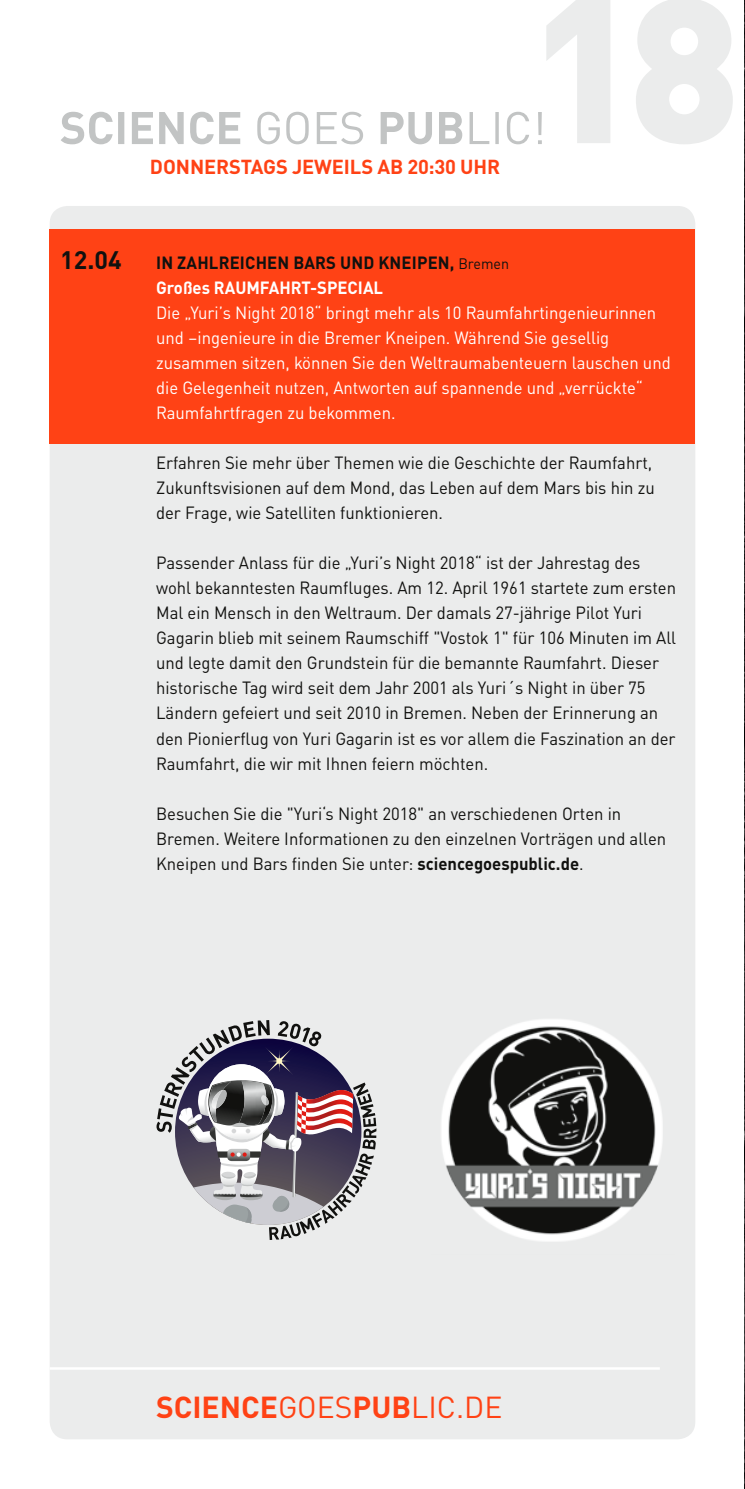
<style>
.page{position:relative;width:745px;height:1489px;background:#fff}
.page>*{position:absolute;margin:0;border:0;box-sizing:border-box;transform-origin:0 0}
.t1{font:700 30px "DINOT";color:#ff4215}
.t2{font:700 25px "DINOT";color:#11110f}
.t3{font:700 20px "DINOT";letter-spacing:-.005em;color:#ff4215}
.t4{font:17.5px/25px "DINOT";color:#11110f;scale:.95 1}
.t5{font:17.5px/25px "DINOT";color:#fff;scale:.95 1}
.t6{font:700 17.5px/25px "DINOT";letter-spacing:.01em;color:#11110f;scale:.95 1}
.s1{font-weight:400;font-size:15px}
.s2{color:#fff}
.s3{font-weight:700}
.s4{font-weight:400}
</style>
<div class="page">
<img style="left:744px;top:0;width:1px;height:1488px">
<hr style="left:744px;top:0;width:1px;height:142px;background:#11110f">
<div style="left:50px;top:206px;width:644px;height:1233px;background:#ebecec;border-radius:18px"></div>
<hr style="left:50px;top:1366px;width:609px;height:3px;background:#fff">
<svg style="left:61px;top:0;width:671px;height:144px"></svg>
<img style="left:441px;top:1019px;width:222px;height:223px">
<svg style="left:156px;top:1020px;width:220px;height:219px"></svg>
<div style="left:50px;top:229px;width:644px;height:215px;background:#ff4215"></div>
<p class="t3" style="left:150px;top:151px;width:351px">DONNERSTAGS JEWEILS AB 20:30 UHR</p>
<h2 class="t2" style="left:60px;top:240px;width:63px">12.04</h2>
<p class="t6" style="left:156px;top:249px;width:373px">IN ZAHLREICHEN BARS UND KNEIPEN, <span class="s1">Bremen<br></span><span class="s2">Großes RAUMFAHRT-SPECIAL</span></p>
<p class="t5" style="left:156px;top:299px;width:543px">Die „Yuri’s Night 2018“ bringt mehr als 10 Raumfahrtingenieurinnen und –ingenieure in die Bremer Kneipen. Während Sie gesellig zusammen sitzen, können Sie den Weltraumabenteuern lauschen und die Gelegenheit nutzen, Antworten auf spannende und „verrückte“ Raumfahrtfragen zu bekommen.</p>
<p class="t4" style="left:156px;top:449px;width:526px">Erfahren Sie mehr über Themen wie die Geschichte der Raumfahrt,<br>Zukunftsvisionen auf dem Mond, das Leben auf dem Mars bis hin zu der Frage, wie Satelliten funktionieren.</p>
<p class="t4" style="left:156px;top:549px;width:548px">Passender Anlass für die „Yuri’s Night 2018“ ist der Jahrestag des wohl bekanntesten Raumfluges. Am 12. April 1961 startete zum ersten Mal ein Mensch in den Weltraum. Der damals 27-jährige Pilot Yuri Gagarin blieb mit seinem Raumschiff "Vostok 1" für 106 Minuten im All und legte damit den Grundstein für die bemannte Raumfahrt. Dieser historische Tag wird seit dem Jahr 2001 als Yuri´s Night in über 75<br>Ländern gefeiert und seit 2010 in Bremen. Neben der Erinnerung an den Pionierflug von Yuri Gagarin ist es vor allem die Faszination an der Raumfahrt, die wir mit Ihnen feiern möchten.</p>
<p class="t4" style="left:156px;top:799px;width:538px">Besuchen Sie die "Yuri‘s Night 2018" an verschiedenen Orten in<br>Bremen. Weitere Informationen zu den einzelnen Vorträgen und allen<br>Kneipen und Bars finden Sie unter: <span class="s3">sciencegoespublic.de</span>.</p>
<h1 class="t1" style="left:156px;top:1383px;width:347px">SCIENCE<span class="s4">GOES</span>PUB<span class="s4">LIC.DE</span></h1>
</div>
